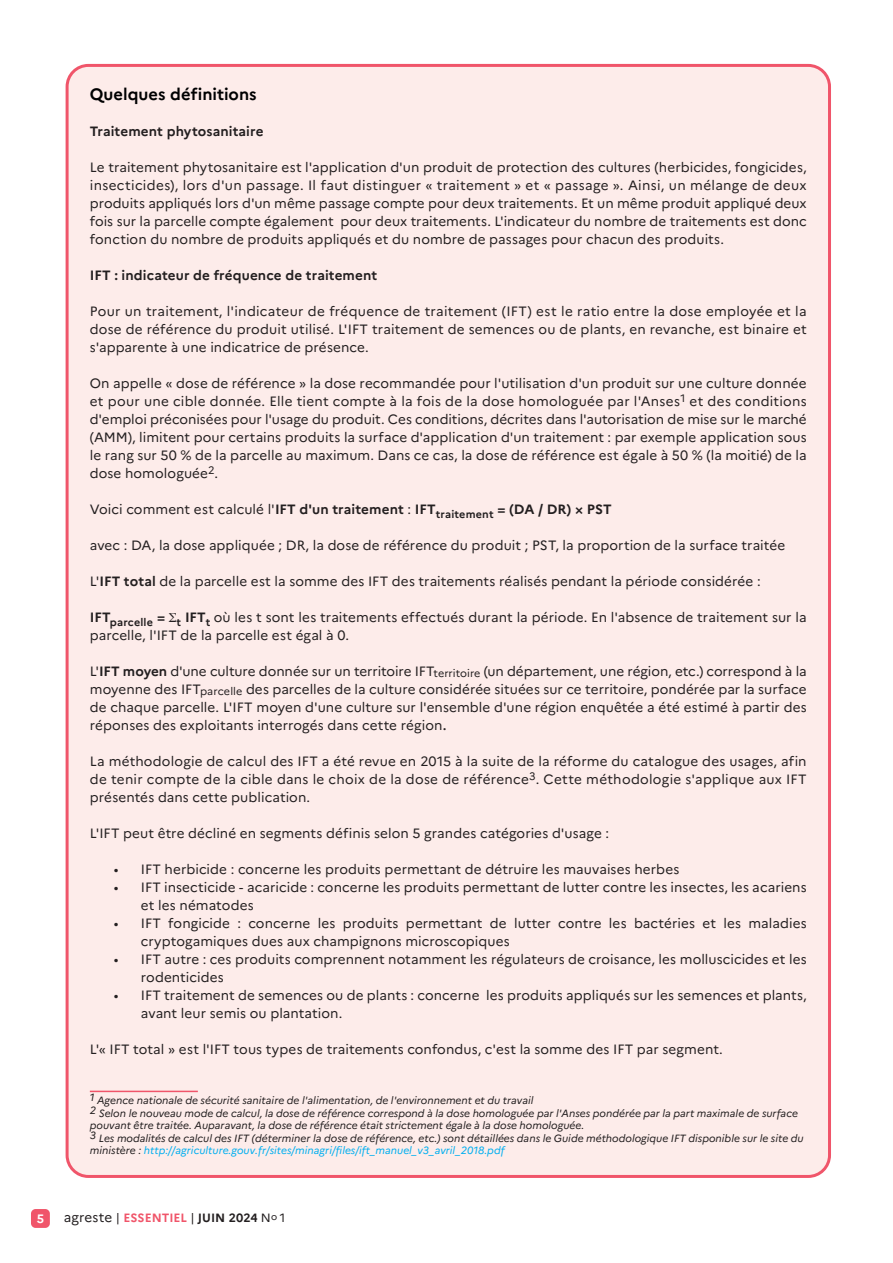
<style>
.page{position:relative;width:893px;height:1263px;background:#fff}
.page>*{position:absolute;margin:0;border:0;box-sizing:border-box;transform-origin:0 0}
.t1{font:700 16.5px "Marianne";color:#000001}
.t2{font:13.5px/18px "Marianne";letter-spacing:.005em;color:#231f20;text-align:justify}
.t3{font:700 13.5px "Marianne";letter-spacing:.005em;color:#231f20}
.t4{font:700 12.15px "Marianne";color:#fff}
.t5{font:700 12px "Marianne";letter-spacing:.005em;color:#f0556a}
.Note_bas_de_page{font:italic 10.5px/12px "Marianne";color:#231f20}
.s1{font-weight:400}
.s2{font-weight:700}
.s3{font-size:16.5px}
.s4{color:#00aeef}
.s5{font-weight:400;font-size:13.5px;color:#231f20}
.s6{font-weight:400;color:#231f20}
.s7{color:#231f20}
</style>
<div class="page">
<div style="left:31px;top:1209px;width:19px;height:19px;background:#f0556a;border-radius:5px"></div>
<div style="left:67px;top:65px;width:762px;height:1111px;background:#fdecea;border-radius:21px"></div>
<hr style="left:90px;top:1091px;width:108px;height:1px;background:#f0556a">
<p class="t1" style="left:90px;top:81px;width:168px">Quelques définitions</p>
<p class="t3" style="left:90px;top:121px;width:175px">Traitement phytosanitaire</p>
<p class="t2" style="left:90px;top:157px;width:718px">Le traitement phytosanitaire est l'application d'un produit de protection des cultures (herbicides, fongicides, insecticides), lors d'un passage. Il faut distinguer « traitement » et « passage ». Ainsi, un mélange de deux produits appliqués lors d'un même passage compte pour deux traitements. Et un même produit appliqué deux fois sur la parcelle compte également pour deux traitements. L'indicateur du nombre de traitements est donc fonction du nombre de produits appliqués et du nombre de passages pour chacun des produits.</p>
<p class="t3" style="left:90px;top:265px;width:289px">IFT : indicateur de fréquence de traitement</p>
<p class="t2" style="left:90px;top:301px;width:718px">Pour un traitement, l'indicateur de fréquence de traitement (IFT) est le ratio entre la dose employée et la dose de référence du produit utilisé. L'IFT traitement de semences ou de plants, en revanche, est binaire et s'apparente à une indicatrice de présence.</p>
<p class="t2" style="left:90px;top:373px;width:718px">On appelle « dose de référence » la dose recommandée pour l'utilisation d'un produit sur une culture donnée et pour une cible donnée. Elle tient compte à la fois de la dose homologuée par l'Anses<sup>1</sup> et des conditions d'emploi préconisées pour l'usage du produit. Ces conditions, décrites dans l'autorisation de mise sur le marché (AMM), limitent pour certains produits la surface d'application d'un traitement : par exemple application sous le rang sur 50 % de la parcelle au maximum. Dans ce cas, la dose de référence est égale à 50 % (la moitié) de la dose homologuée<sup>2</sup>.</p>
<p class="t3" style="left:90px;top:499px;width:523px"><span class="s1">Voici comment est calculé l'</span>IFT d'un traitement <span class="s1">:</span> IFT<sub>traitement</sub> = (DA / DR) × PST</p>
<p class="t2" style="left:90px;top:535px;width:697px">avec : DA, la dose appliquée ; DR, la dose de référence du produit ; PST, la proportion de la surface traitée</p>
<p class="t2" style="left:90px;top:571px;width:672px">L'<span class="s2">IFT total</span> de la parcelle est la somme des IFT des traitements réalisés pendant la période considérée :</p>
<p class="t2" style="left:90px;top:607px;width:718px"><span class="s2">IFT</span><sub>parcelle</sub> <span class="s2">=</span> <sub>t</sub> <span class="s2">IFT</span><sub>t</sub> où les t sont les traitements effectués durant la période. En l'absence de traitement sur la parcelle, l'IFT de la parcelle est égal à 0.</p>
<p class="t2" style="left:90px;top:661px;width:718px">L'<span class="s2">IFT moyen</span> d'une culture donnée sur un territoire IFT<sub>territoire</sub> (un département, une région, etc.) correspond à la moyenne des IFT<sub>parcelle</sub> des parcelles de la culture considérée situées sur ce territoire, pondérée par la surface de chaque parcelle. L'IFT moyen d'une culture sur l'ensemble d'une région enquêtée a été estimé à partir des réponses des exploitants interrogés dans cette région<span class="s3">.</span></p>
<p class="t2" style="left:90px;top:751px;width:718px">La méthodologie de calcul des IFT a été revue en 2015 à la suite de la réforme du catalogue des usages, afin de tenir compte de la cible dans le choix de la dose de référence<sup>3</sup>. Cette méthodologie s'applique aux IFT présentés dans cette publication.</p>
<p class="t2" style="left:90px;top:823px;width:521px">L'IFT peut être décliné en segments définis selon 5 grandes catégories d'usage :</p>
<p class="t2" style="left:114px;top:859px;width:567px">• IFT herbicide : concerne les produits permettant de détruire les mauvaises herbes</p>
<p class="t2" style="left:141px;top:877px;width:667px;text-indent:-27px">• IFT insecticide ‑ acaricide : concerne les produits permettant de lutter contre les insectes, les acariens et les nématodes</p>
<p class="t2" style="left:141px;top:913px;width:667px;text-indent:-27px">• IFT fongicide : concerne les produits permettant de lutter contre les bactéries et les maladies cryptogamiques dues aux champignons microscopiques</p>
<p class="t2" style="left:141px;top:949px;width:667px;text-indent:-27px">• IFT autre : ces produits comprennent notamment les régulateurs de croisance, les molluscicides et les rodenticides</p>
<p class="t2" style="left:141px;top:985px;width:667px;text-indent:-27px">• IFT traitement de semences ou de plants : concerne les produits appliqués sur les semences et plants, avant leur semis ou plantation.</p>
<p class="t2" style="left:90px;top:1039px;width:634px">L'« IFT total » est l'IFT tous types de traitements confondus, c'est la somme des IFT par segment.</p>
<p class="Note_bas_de_page" style="left:90px;top:1093px;width:445px">1 Agence nationale de sécurité sanitaire de l'alimentation, de l'environnement et du travail</p>
<p class="Note_bas_de_page" style="left:90px;top:1106px;width:710px">2 Selon le nouveau mode de calcul, la dose de référence correspond à la dose homologuée par l'Anses pondérée par la part maximale de surface pouvant être traitée. Auparavant, la dose de référence était strictement égale à la dose homologuée.</p>
<p class="Note_bas_de_page" style="left:90px;top:1131px;width:715px">3 Les modalités de calcul des IFT (déterminer la dose de référence, etc.) sont détaillées dans le Guide méthodologique IFT disponible sur le site du ministère : <span class="s4">http://agriculture.gouv.fr/sites/minagri/files/ift_manuel_v3_avril_2018.pdf</span></p>
<p class="t4" style="left:37px;top:1209px;width:9px">5</p>
<p class="t5" style="left:64px;top:1209px;width:223px"><span class="s5">agreste</span> <span class="s6">|</span> ESSENTIEL <span class="s6">|</span> <span class="s7">JUIN 2024</span> <span class="s6">N</span><sup>o</sup> <span class="s6">1</span></p>
</div>
